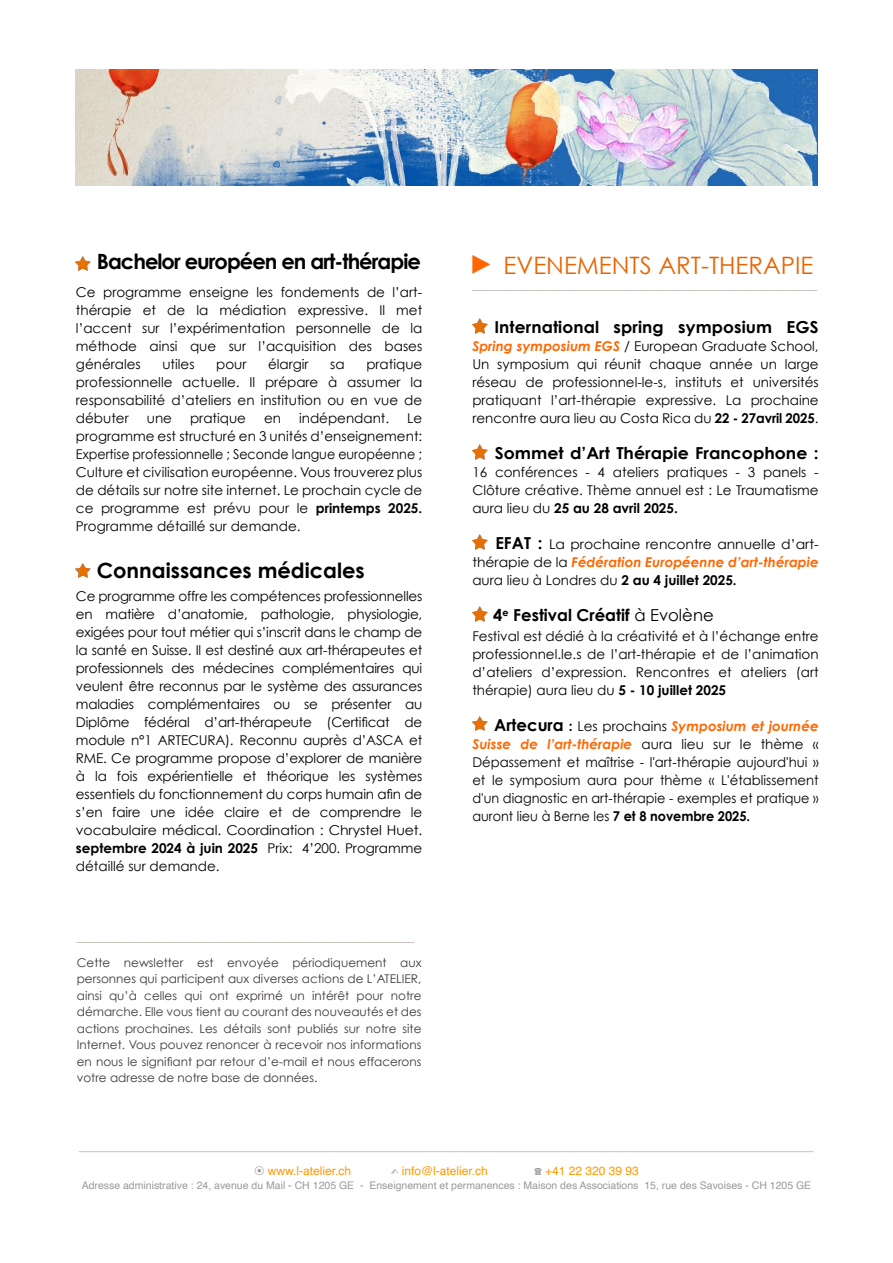
<style>
.page{position:relative;width:893px;height:1263px;background:#fff}
.page>*{position:absolute;margin:0;border:0;box-sizing:border-box;transform-origin:0 0}
.t1{font:24px "Century Gothic";color:#e86400}
.t2{font:700 21px "Century Gothic";letter-spacing:-.045em;color:#000}
.t3{font:700 21px "Century Gothic";color:#000}
.t4{font:700 16.5px "Century Gothic";color:#000}
.t5{font:700 16.5px "Century Gothic";color:#000;scale:1.05 1}
.t6{font:15px "Century Gothic";color:#b8ada5}
.t7{font:15px "Verdana";color:#b8ada5}
.t8{font:13.5px/18px "Century Gothic";color:#000;text-align:justify}
.t9{font:12px/16.5px "Century Gothic";color:#3f3939;text-align:justify}
.t10{font:12px "Helvetica";color:#f90}
.t11{font:10.5px "Helvetica";color:#999}
.s1{color:#030303}
.s2{font-weight:700;color:#030303}
.s3{font-weight:700}
.s4{font-weight:700;font-style:italic;color:#ff6700}
.s5{font-style:italic}
.s6{font-weight:700;font-size:16.5px}
.s7{font-weight:700;font-style:italic;color:#f60}
.s8{font-weight:400}
.s9{font-family:"Arial";font-weight:700}
.s10{font-family:"Apple SD Gothic Neo";color:#999}
.s11{font-family:"Menlo";color:#999}
</style>
<div class="page">
<svg style="left:472px;top:255px;width:18px;height:19px"></svg>
<img style="left:76px;top:70px;width:741px;height:116px">
<img style="left:472px;top:319px;width:15px;height:14px">
<img style="left:472px;top:445px;width:15px;height:14px">
<img style="left:472px;top:716px;width:15px;height:15px">
<img style="left:472px;top:535px;width:15px;height:14px">
<img style="left:472px;top:607px;width:15px;height:14px">
<img style="left:76px;top:564px;width:15px;height:14px">
<img style="left:76px;top:256px;width:15px;height:14px">
<h2 class="t2" style="left:97px;top:253px;width:325px">Bachelor européen en art-thérapie</h2>
<p class="t8" style="left:76px;top:285px;width:348px">Ce programme enseigne les fondements de l’art&shy;thérapie et de la médiation expressive. Il met l’accent sur l’expérimentation personnelle de la méthode ainsi que sur l’acquisition des bases générales</p>
<p class="t8" style="left:162px;top:357px;width:34px">utiles</p>
<p class="t8" style="left:216px;top:357px;width:32px">pour</p>
<p class="t8" style="left:268px;top:357px;width:42px">élargir</p>
<p class="t8" style="left:330px;top:357px;width:16px">sa</p>
<p class="t8" style="left:76px;top:357px;width:348px;text-indent:290px">pratique professionnelle actuelle. Il prépare à assumer la responsabilité d’ateliers en institution ou en vue de débuter</p>
<p class="t8" style="left:147px;top:411px;width:27px">une</p>
<p class="t8" style="left:190px;top:411px;width:57px">pratique</p>
<p class="t8" style="left:264px;top:411px;width:19px">en</p>
<p class="t8" style="left:299px;top:411px;width:92px">indépendant.</p>
<p class="t8" style="left:76px;top:411px;width:348px;text-indent:331px">Le programme est structuré en 3 unités d’enseignement:<br>Expertise professionnelle ; Seconde langue européenne ; Culture et civilisation européenne. Vous trouverez plus de détails sur notre site internet. Le prochain cycle <span class="s1">de ce programme est prévu pour le</span> <span class="s2">printemps 2025.<br></span><span class="s1">Prog</span>ramme détaillé sur demande.</p>
<h2 class="t3" style="left:97px;top:562px;width:269px">Connaissances médicales</h2>
<p class="t8" style="left:76px;top:588px;width:348px">Ce programme offre les compétences professionnelles en matière d’anatomie, pathologie, physiologie, exigées pour tout métier qui s’inscrit dans le champ de la santé en Suisse. Il est destiné aux art-thérapeutes et professionnels des médecines complémentaires qui veulent être reconnus par le système des assurances maladies complémentaires ou se présenter au Diplôme fédéral d’art-thérapeute (Certificat de module n°1 ARTECURA). Reconnu auprès d’ASCA et RME. Ce programme propose d’explorer de manière à la fois expérientielle et théorique les systèmes essentiels du fonctionnement du corps humain afin de s’en faire une idée claire et de comprendre le vocabulaire médical. Coordination : Chrystel Huet. <span class="s3">septembre 2024 à juin 2025</span> Prix: 4’200. Programme détaillé sur demande.</p>
<p class="t6" style="left:77px;top:930px;width:339px">_____________________________________________</p>
<p class="t9" style="left:77px;top:955px;width:346px">Cette newsletter est envoyée périodiquement aux personnes qui participent aux diverses actions de L’ATELIER, ainsi qu’à celles qui ont exprimé un intérêt pour notre démarche. Elle vous tient au courant des nouveautés et des actions prochaines. Les détails sont publiés sur notre site Internet. Vous pouvez renoncer à recevoir nos informations en nous le signifiant par retour d’e-mail et nous effacerons votre adresse de notre base de données.</p>
<h1 class="t1" style="left:504px;top:256px;width:311px">EVENEMENTS ART-THERAPIE</h1>
<p class="t6" style="left:472px;top:277px;width:346px">______________________________________________</p>
<p class="t4" style="left:494px;top:321px;width:326px">International spring symposium EGS</p>
<p class="t8" style="left:472px;top:338px;width:348px"><span class="s4">Spring symposium EGS</span> <span class="s5">/</span> European Graduate School, Un symposium qui réunit chaque année un large réseau de professionnel-le-s, instituts et universités pratiquant l’art-thérapie expressive. La prochaine rencontre aura lieu au Costa Rica du <span class="s3">22 - 27avril 2025</span>.</p>
<p class="t5" style="left:495px;top:447px;width:310px">Sommet d’Art Thérapie Francophone :</p>
<p class="t8" style="left:472px;top:464px;width:348px">16 conférences - 4 ateliers pratiques - 3 panels - Clôture créative. Thème annuel est : Le Traumatisme aura lieu du <span class="s3">25 au 28 avril 2025.</span></p>
<p class="t8" style="left:472px;top:536px;width:348px;text-indent:23px"><span class="s6">EFAT :</span> La prochaine rencontre annuelle d’art&shy;thérapie de la <span class="s7">Fédération Européenne d’art-thérapie </span>aura lieu à Londres du <span class="s3">2 au 4 juillet 2025.</span></p>
<p class="t4" style="left:493px;top:609px;width:222px">4<sup>e</sup> Festival Créatif <span class="s8">à Evolène</span></p>
<p class="t8" style="left:472px;top:628px;width:348px">Festival est dédié à la créativité et à l’échange entre professionnel.le.s de l’art-thérapie et de l’animation d’ateliers d’expression. Rencontres et ateliers (art thérapie) aura lieu du <span class="s3">5 - 10 juillet 2025</span></p>
<p class="t8" style="left:472px;top:718px;width:348px;text-indent:22px"><span class="s6">Artecura</span> <span class="s9">:</span> Les prochains <span class="s7">Symposium et journée Suisse de l’art-thérapie</span> aura lieu sur le thème « Dépassement et maîtrise - l'art-thérapie aujourd'hui » et le symposium aura pour thème « L'établissement d'un diagnostic en art-thérapie - exemples et pratique » auront lieu à Berne les <span class="s3">7 et 8 novembre 2025.</span></p>
<p class="t7" style="left:79px;top:1138px;width:736px">_____________________________________________________________________________</p>
<p class="t10" style="left:254px;top:1166px;width:99px"><span class="s10">⊙</span> www.l-atelier.ch</p>
<p class="t10" style="left:391px;top:1166px;width:98px"><span class="s11">✍</span> info@l-atelier.ch</p>
<p class="t10" style="left:535px;top:1166px;width:106px"><span class="s11">☎</span> +41 22 320 39 93</p>
<p class="t11" style="left:82px;top:1181px;width:731px">Adresse administrative : 24, avenue du Mail - CH 1205 GE - Enseignement et permanences : Maison des Associations 15, rue des Savoises - CH 1205 GE</p>
</div>
